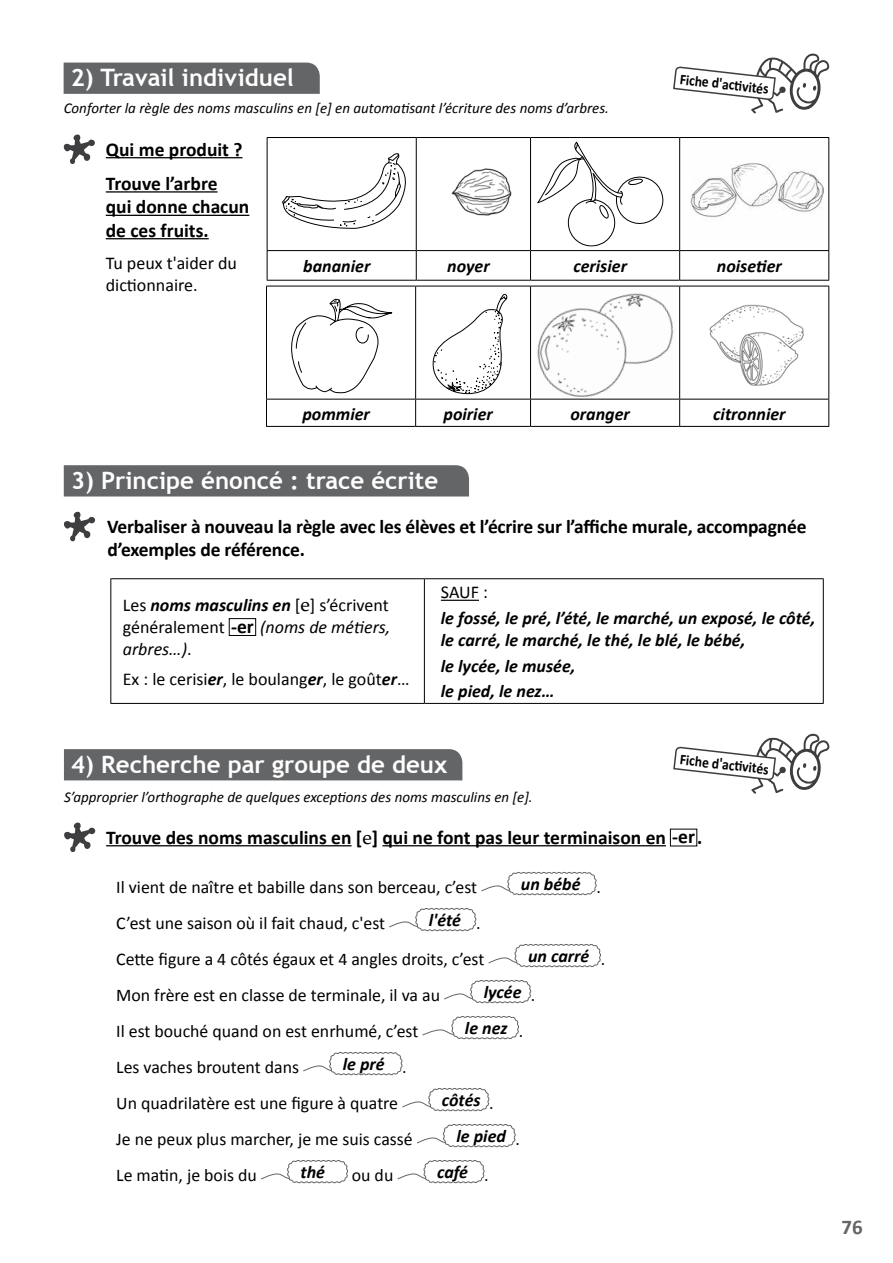
<style>
.page{position:relative;width:893px;height:1263px;background:#fff}
.page>*{position:absolute;margin:0;border:0;box-sizing:border-box;transform-origin:0 0}
.t1{font:700 24px "Trebuchet MS";color:#fff}
.t2{font:700 21px "Calibri";color:#646567}
.t3{font:700 19.5px/23.4px "Calibri";letter-spacing:-.01em;color:#000}
.t4{font:italic 700 18px/21.6px "Calibri";color:#000}
.t5{font:18px/21.6px "Calibri";color:#000}
.t6{font:17.85px "Calibri";color:#000}
.t7{font:italic 15px "Calibri";color:#000}
.t8{font:700 15px "Calibri";color:#000;scale:.9 1}
.s1{font-weight:700;font-style:italic}
.s2{font-family:"G5 Phontique";font-size:19.5px}
.s3{font-weight:700;font-size:19.5px}
.s4{font-style:italic}
.s5{font-family:"G5 Phontique";font-weight:400}
</style>
<div class="page">
<div style="left:64px;top:63px;width:256px;height:31px;background:#646567"></div>
<hr style="left:106px;top:157px;width:136px;height:1px;background:#000">
<hr style="left:106px;top:191px;width:112px;height:2px;background:#000">
<hr style="left:106px;top:215px;width:143px;height:1px;background:#000">
<hr style="left:106px;top:238px;width:103px;height:1px;background:#000">
<svg style="left:64px;top:135px;width:31px;height:29px"></svg>
<svg style="left:415px;top:138px;width:413px;height:142px"></svg>
<hr style="left:267px;top:137px;width:149px;height:1px;background:#000">
<hr style="left:267px;top:138px;width:1px;height:112px;background:#000">
<hr style="left:416px;top:137px;width:114px;height:1px;background:#000">
<hr style="left:416px;top:138px;width:1px;height:112px;background:#000">
<hr style="left:530px;top:137px;width:150px;height:1px;background:#000">
<hr style="left:530px;top:138px;width:1px;height:112px;background:#000">
<hr style="left:680px;top:137px;width:149px;height:1px;background:#000">
<hr style="left:679px;top:138px;width:1px;height:112px;background:#000">
<hr style="left:828px;top:138px;width:1px;height:112px;background:#000">
<hr style="left:416px;top:250px;width:114px;height:1px;background:#000">
<hr style="left:680px;top:250px;width:149px;height:1px;background:#000">
<svg style="left:828px;top:251px;width:1px;height:29px"></svg>
<hr style="left:267px;top:280px;width:149px;height:1px;background:#000">
<hr style="left:416px;top:280px;width:114px;height:1px;background:#000">
<hr style="left:530px;top:280px;width:150px;height:1px;background:#000">
<hr style="left:680px;top:280px;width:149px;height:1px;background:#000">
<svg style="left:416px;top:287px;width:412px;height:139px"></svg>
<hr style="left:266px;top:286px;width:150px;height:1px;background:#000">
<hr style="left:266px;top:286px;width:1px;height:113px;background:#000">
<hr style="left:416px;top:286px;width:114px;height:1px;background:#000">
<hr style="left:415px;top:286px;width:1px;height:113px;background:#000">
<hr style="left:530px;top:286px;width:150px;height:1px;background:#000">
<hr style="left:530px;top:286px;width:1px;height:113px;background:#000">
<hr style="left:680px;top:286px;width:149px;height:1px;background:#000">
<hr style="left:679px;top:286px;width:1px;height:113px;background:#000">
<hr style="left:828px;top:286px;width:1px;height:113px;background:#000">
<hr style="left:416px;top:399px;width:114px;height:1px;background:#000">
<hr style="left:530px;top:399px;width:150px;height:1px;background:#000">
<svg style="left:530px;top:399px;width:1px;height:27px"></svg>
<hr style="left:680px;top:399px;width:149px;height:1px;background:#000">
<svg style="left:679px;top:399px;width:1px;height:27px"></svg>
<svg style="left:828px;top:399px;width:1px;height:27px"></svg>
<hr style="left:266px;top:426px;width:150px;height:1px;background:#000">
<hr style="left:416px;top:426px;width:114px;height:1px;background:#000">
<hr style="left:530px;top:426px;width:150px;height:1px;background:#000">
<hr style="left:680px;top:426px;width:149px;height:1px;background:#000">
<svg style="left:267px;top:140px;width:150px;height:140px"></svg>
<svg style="left:530px;top:140px;width:150px;height:140px"></svg>
<img style="left:421px;top:140px;width:105px;height:107px">
<img style="left:690px;top:140px;width:134px;height:107px">
<svg style="left:266px;top:290px;width:150px;height:136px"></svg>
<img style="left:536px;top:290px;width:141px;height:107px">
<div style="left:429px;top:290px;width:97px;height:107px;background:#fff"></div>
<svg style="left:433px;top:294px;width:74px;height:100px"></svg>
<img style="left:690px;top:290px;width:134px;height:107px">
<div style="left:64px;top:465px;width:405px;height:31px;background:#646567"></div>
<svg style="left:64px;top:512px;width:31px;height:29px"></svg>
<hr style="left:110px;top:578px;width:314px;height:1px;background:#000">
<hr style="left:110px;top:579px;width:1px;height:124px;background:#000">
<hr style="left:424px;top:578px;width:400px;height:1px;background:#000">
<hr style="left:424px;top:579px;width:1px;height:124px;background:#000">
<hr style="left:823px;top:579px;width:1px;height:124px;background:#000">
<hr style="left:110px;top:703px;width:314px;height:1px;background:#000">
<hr style="left:424px;top:703px;width:400px;height:1px;background:#000">
<div style="left:229px;top:618px;width:27px;height:18px;border:1px solid #000"></div>
<hr style="left:441px;top:600px;width:38px;height:1px;background:#000">
<div style="left:64px;top:749px;width:398px;height:31px;background:#646567"></div>
<hr style="left:106px;top:845px;width:246px;height:1px;background:#000">
<hr style="left:382px;top:845px;width:284px;height:1px;background:#000">
<svg style="left:64px;top:822px;width:31px;height:30px"></svg>
<svg style="left:481px;top:872px;width:115px;height:23px"></svg>
<svg style="left:389px;top:908px;width:87px;height:23px"></svg>
<svg style="left:488px;top:944px;width:113px;height:23px"></svg>
<svg style="left:444px;top:980px;width:87px;height:23px"></svg>
<svg style="left:422px;top:1016px;width:97px;height:23px"></svg>
<svg style="left:303px;top:1052px;width:99px;height:23px"></svg>
<svg style="left:402px;top:1088px;width:88px;height:23px"></svg>
<svg style="left:417px;top:1124px;width:99px;height:23px"></svg>
<svg style="left:261px;top:1160px;width:87px;height:23px"></svg>
<svg style="left:397px;top:1160px;width:88px;height:23px"></svg>
<svg style="left:673px;top:54px;width:156px;height:59px"></svg>
<svg style="left:673px;top:734px;width:156px;height:60px"></svg>
<h1 class="t1" style="left:71px;top:62px;width:225px">2) Travail individuel</h1>
<p class="t7" style="left:64px;top:98px;width:547px">Conforter la règle des noms masculins en [e] en automatisant l’écriture des noms d’arbres.</p>
<p class="t3" style="left:106px;top:132px;width:138px;line-height:34.2px">Qui me produit ?<br>Trouve l’arbre</p>
<p class="t3" style="left:106px;top:195px;width:145px">qui donne chacun de ces fruits.</p>
<p class="t5" style="left:106px;top:252px;width:133px">Tu peux t'aider du dictionnaire.</p>
<p class="t4" style="left:303px;top:255px;width:69px">bananier</p>
<p class="t4" style="left:447px;top:255px;width:44px">noyer</p>
<p class="t4" style="left:573px;top:255px;width:55px">cerisier</p>
<p class="t4" style="left:717px;top:255px;width:66px">noisetier</p>
<p class="t8" style="left:681px;top:70px;width:102px;rotate:6deg">Fiche d'acti vités</p>
<p class="t4" style="left:302px;top:403px;width:69px">pommier</p>
<p class="t4" style="left:444px;top:403px;width:51px">poirier</p>
<p class="t4" style="left:570px;top:403px;width:61px">oranger</p>
<p class="t4" style="left:713px;top:403px;width:74px">citronnier</p>
<h1 class="t1" style="left:71px;top:465px;width:369px">3) Principe énoncé : trace écrite</h1>
<p class="t3" style="left:107px;top:515px;width:701px">Verbaliser à nouveau la règle avec les élèves et l’écrire sur l’affiche murale, accompagnée d’exemples de référence.</p>
<p class="t5" style="left:123px;top:595px;width:269px;text-align:justify">Les <span class="s1">noms masculins en</span> [<span class="s2">é</span>] s’écrivent généralement <span class="s3">-er</span> <span class="s4">(noms de métiers, arbres…)</span>.</p>
<p class="t5" style="left:123px;top:668px;width:288px">Ex : le cerisi<span class="s1">er</span>, le boulang<span class="s1">er</span>, le goût<span class="s1">er</span>…</p>
<p class="t5" style="left:441px;top:581px;width:48px">SAUF :</p>
<p class="t4" style="left:441px;top:607px;width:376px">le fossé, le pré, l’été, le marché, un exposé, le côté, le carré, le marché, le thé, le blé, le bébé,</p>
<p class="t4" style="left:441px;top:653px;width:136px;line-height:25.8px">le lycée, le musée, le pied, le nez…</p>
<h1 class="t1" style="left:71px;top:749px;width:378px">4) Recherche par groupe de deux</h1>
<p class="t7" style="left:64px;top:787px;width:470px">S’approprier l’orthographe de quelques exceptions des noms masculins en [e].</p>
<p class="t3" style="left:106px;top:825px;width:598px">Trouve des noms masculins en [<span class="s5">é</span>] qui ne font pas leur terminaison en -er.</p>
<p class="t6" style="left:116px;top:875px;width:362px">Il vient de naître et babille dans son berceau, c’est</p>
<p class="t4" style="left:521px;top:873px;width:82px">un bébé <sub>.</sub></p>
<p class="t6" style="left:116px;top:911px;width:270px">C’est une saison où il fait chaud, c'est</p>
<p class="t4" style="left:429px;top:909px;width:53px">l'été <sub>.</sub></p>
<p class="t6" style="left:116px;top:947px;width:370px">Cette figure a 4 côtés égaux et 4 angles droits, c’est</p>
<p class="t4" style="left:528px;top:945px;width:79px">un carré <sub>.</sub></p>
<p class="t6" style="left:116px;top:983px;width:325px">Mon frère est en classe de terminale, il va au</p>
<p class="t4" style="left:484px;top:981px;width:53px">lycée <sub>.</sub></p>
<p class="t6" style="left:116px;top:1019px;width:304px">Il est bouché quand on est enrhumé, c’est</p>
<p class="t4" style="left:465px;top:1017px;width:60px">le nez <sub>.</sub></p>
<p class="t6" style="left:116px;top:1055px;width:184px">Les vaches broutent dans</p>
<p class="t4" style="left:343px;top:1053px;width:66px">le pré <sub>.</sub></p>
<p class="t6" style="left:116px;top:1091px;width:283px">Un quadrilatère est une figure à quatre</p>
<p class="t4" style="left:442px;top:1089px;width:53px">côtés <sub>.</sub></p>
<p class="t6" style="left:116px;top:1127px;width:298px">Je ne peux plus marcher, je me suis cassé</p>
<p class="t4" style="left:456px;top:1125px;width:65px">le pied <sub>.</sub></p>
<p class="t6" style="left:116px;top:1163px;width:142px">Le matin, je bois du</p>
<p class="t4" style="left:301px;top:1161px;width:26px">thé</p>
<p class="t6" style="left:352px;top:1163px;width:43px">ou du</p>
<p class="t4" style="left:437px;top:1161px;width:53px">café <sub>.</sub></p>
<p class="t8" style="left:681px;top:750px;width:102px;rotate:6deg">Fiche d'acti vités</p>
<p class="t2" style="left:841px;top:1214px;width:23px">76</p>
</div>
